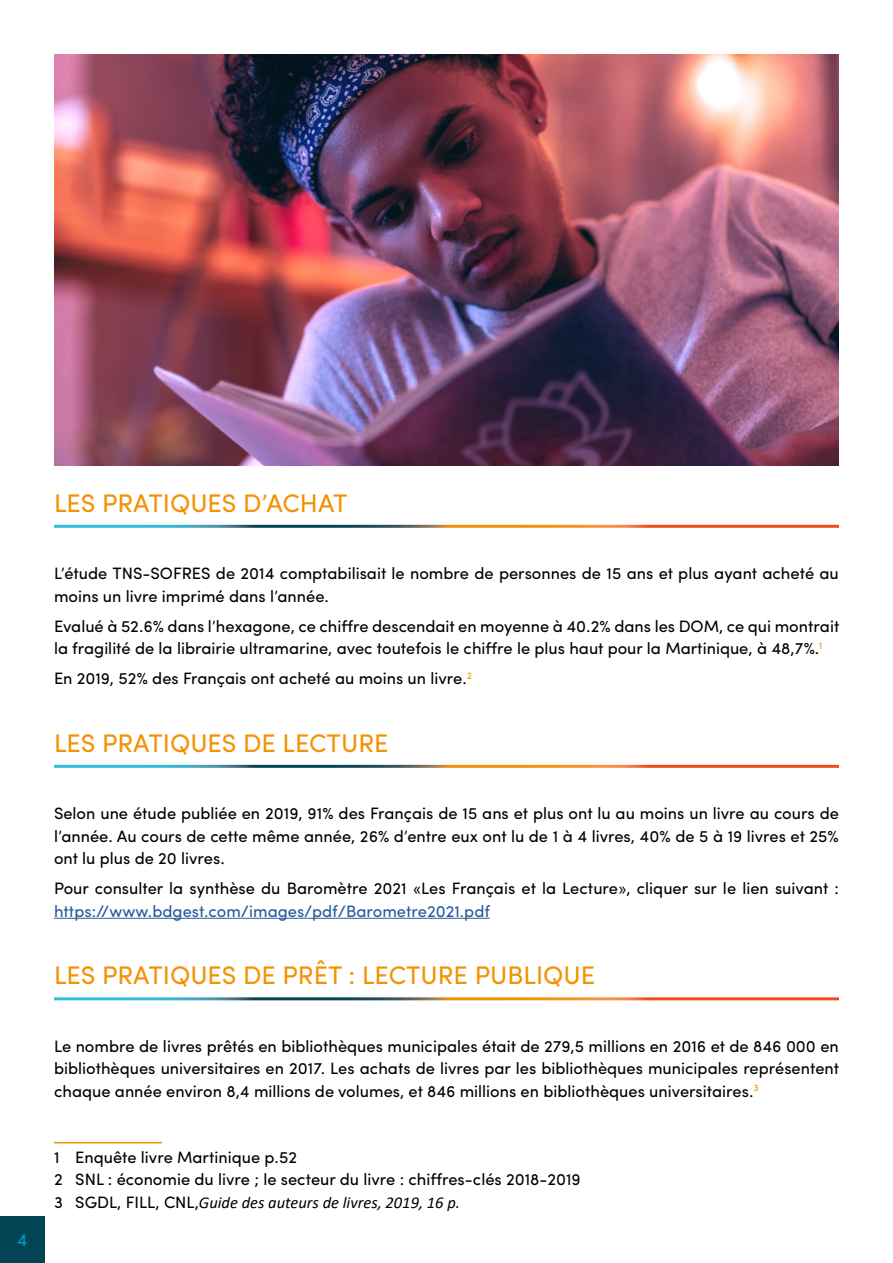
<style>
.page{position:relative;width:893px;height:1263px;background:#fff}
.page>*{position:absolute;margin:0;border:0;box-sizing:border-box;transform-origin:0 0}
.t1{font:25.5px "Sofia Pro";color:#f39204}
.t2{font:18px "Sofia Pro";color:#0099ce}
.t3{font:16.5px/22.5px "Sofia Pro";color:#000}
.t4{font:16.5px "Sofia Pro";color:#275b9b}
.t5{font:italic 16.5px "Calibri";color:#000}
.s1{font-family:"Sofia Pro";font-style:normal}
</style>
<div class="page">
<div style="left:0;top:1216px;width:45px;height:47px;background:#024454"></div>
<hr style="left:54px;top:918px;width:436px;height:1px;background:#275b9b">
<hr style="left:54px;top:1142px;width:108px;height:1px;background:#f39204">
<img style="left:54px;top:54px;width:785px;height:412px">
<p class="t2" style="left:17px;top:1226px;width:12px">4</p>
<h1 class="t1" style="left:54px;top:484px;width:295px">LES PRATIQUES D’ACHAT</h1>
<p class="t3" style="left:54px;top:561px;width:786px">L’étude TNS-SOFRES de 2014 comptabilisait le nombre de personnes de 15 ans et plus ayant acheté au moins un livre imprimé dans l’année.</p>
<p class="t3" style="left:54px;top:613px;width:787px">Evalué à 52.6 % dans l’hexagone, ce chiffre descendait en moyenne à 40.2 % dans les DOM, ce qui montrait la fragilité de la librairie ultramarine, avec toutefois le chiffre le plus haut pour la Martinique, à 48,7 %.<sup>1</sup></p>
<p class="t3" style="left:54px;top:666px;width:419px">En 2019, 52 % des Français ont acheté au moins un livre. <sup>2</sup></p>
<h1 class="t1" style="left:54px;top:724px;width:336px">LES PRATIQUES DE LECTURE</h1>
<p class="t3" style="left:54px;top:801px;width:786px;text-align:justify">Selon une étude publiée en 2019, 91 % des Français de 15 ans et plus ont lu au moins un livre au cours de l’année. Au cours de cette même année, 26 % d’entre eux ont lu de 1 à 4 livres, 40 % de 5 à 19 livres et 25 % ont lu plus de 20 livres.</p>
<p class="t3" style="left:54px;top:876px;width:786px">Pour consulter la synthèse du Baromètre 2021 « Les Français et la Lecture », cliquer sur le lien suivant :</p>
<p class="t4" style="left:54px;top:899px;width:438px">https://www.bdgest.com/images/pdf/Barometre2021.pdf</p>
<h1 class="t1" style="left:54px;top:956px;width:543px">LES PRATIQUES DE PRÊT : LECTURE PUBLIQUE</h1>
<p class="t3" style="left:54px;top:1033px;width:787px;text-align:justify">Le nombre de livres prêtés en bibliothèques municipales était de 279,5 millions en 2016 et de 846 000 en bibliothèques universitaires en 2017. Les achats de livres par les bibliothèques municipales représentent chaque année environ 8,4 millions de volumes, et 846 millions en bibliothèques universitaires.<sup>3</sup></p>
<p class="t3" style="left:54px;top:1144px;width:528px">1 Enquête livre Martinique p.52<br>2 SNL : économie du livre ; le secteur du livre : chiffres-clés 2018-2019</p>
<p class="t5" style="left:54px;top:1191px;width:407px"><span class="s1">3 SGDL, FILL, CNL,</span>Guide des auteurs de livres, 2019, 16 p.</p>
</div>
